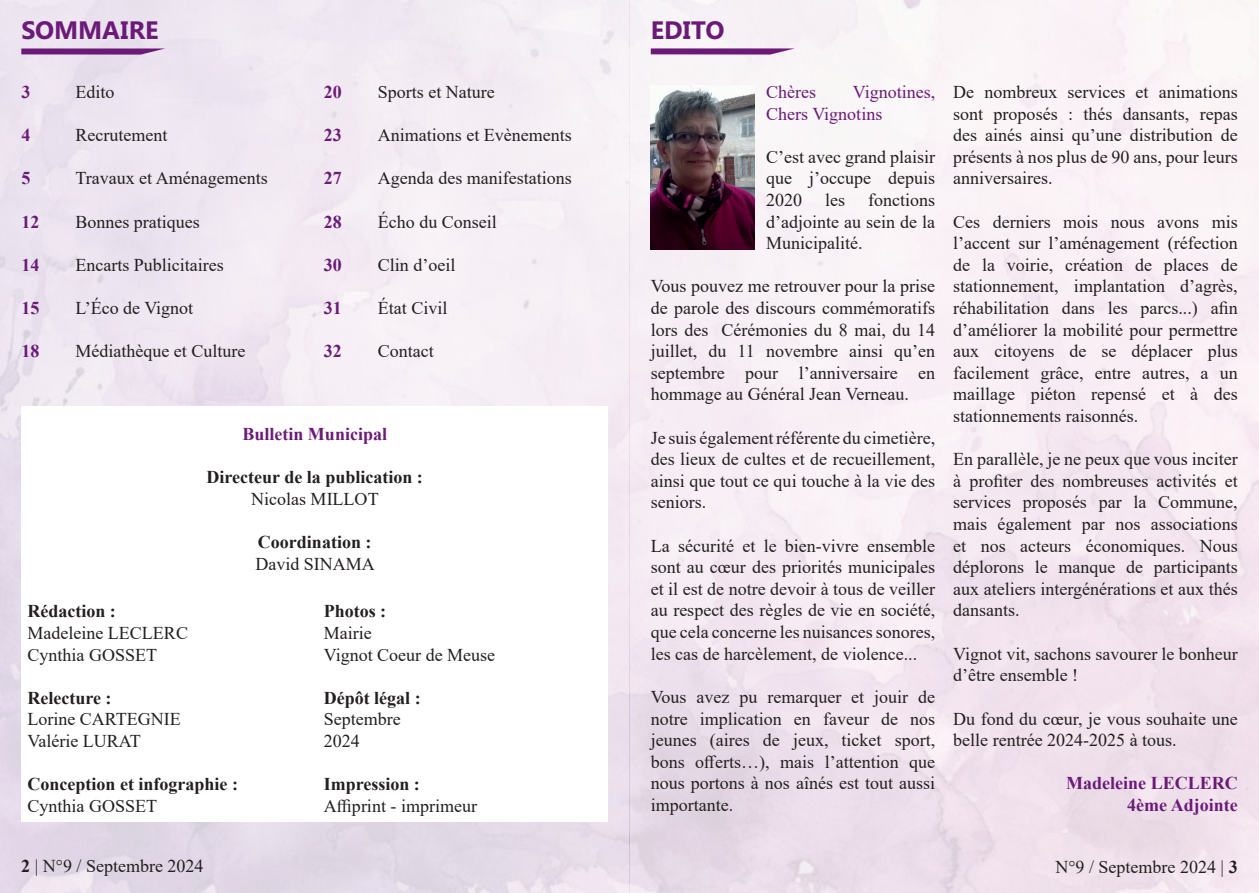
<style>
.page{position:relative;width:1259px;height:893px;background:#fff}
.page>*{position:absolute;margin:0;border:0;box-sizing:border-box;transform-origin:0 0}
.t1{font:700 25.2px "Microsoft Phags Pa";color:#6b1a78}
.t2{font:18px/21.6px "Times New Roman";color:#231f20;text-align:justify}
.t3{font:700 18px "Times New Roman";color:#231f20}
.t4{font:700 18px/21.6px "Times New Roman";color:#6b1a78;text-align:right}
.t5{font:18px/21.6px "Times New Roman";color:#6b1a78}
.s1{font-weight:700}
</style>
<div class="page">
<img style="left:0;top:0;width:1259px;height:893px">
<div style="left:21px;top:406px;width:587px;height:416px;background:#fff"></div>
<svg style="left:21px;top:48px;width:144px;height:7px"></svg>
<img style="left:651px;top:86px;width:103px;height:163px">
<svg style="left:651px;top:48px;width:144px;height:7px"></svg>
<h1 class="t1" style="left:21px;top:12px;width:139px">SOMMAIRE</h1>
<p class="t4" style="left:21px;top:81px;width:10px">3</p>
<p class="t2" style="left:75px;top:81px;width:41px">Edito</p>
<p class="t4" style="left:21px;top:124px;width:10px">4</p>
<p class="t2" style="left:75px;top:124px;width:93px">Recrutement</p>
<p class="t4" style="left:21px;top:167px;width:10px">5</p>
<p class="t2" style="left:75px;top:167px;width:194px">Travaux et Aménagements</p>
<p class="t4" style="left:21px;top:210px;width:19px">12</p>
<p class="t2" style="left:75px;top:210px;width:126px">Bonnes pratiques</p>
<p class="t4" style="left:21px;top:253px;width:19px">14</p>
<p class="t2" style="left:75px;top:253px;width:150px">Encarts Publicitaires</p>
<p class="t4" style="left:21px;top:297px;width:19px">15</p>
<p class="t2" style="left:75px;top:297px;width:119px">L’Éco de Vignot</p>
<p class="t4" style="left:21px;top:340px;width:19px">18</p>
<p class="t2" style="left:75px;top:340px;width:171px">Médiathèque et Culture</p>
<p class="t4" style="left:324px;top:81px;width:19px">20</p>
<p class="t2" style="left:378px;top:81px;width:118px">Sports et Nature</p>
<p class="t4" style="left:324px;top:124px;width:19px">23</p>
<p class="t2" style="left:378px;top:124px;width:195px">Animations et Evènements</p>
<p class="t4" style="left:324px;top:167px;width:19px">27</p>
<p class="t2" style="left:378px;top:167px;width:195px">Agenda des manifestations</p>
<p class="t4" style="left:324px;top:210px;width:19px">28</p>
<p class="t2" style="left:378px;top:210px;width:120px">Écho du Conseil</p>
<p class="t4" style="left:324px;top:253px;width:19px">30</p>
<p class="t2" style="left:378px;top:253px;width:79px">Clin d’oeil</p>
<p class="t4" style="left:324px;top:297px;width:19px">31</p>
<p class="t2" style="left:378px;top:297px;width:71px">État Civil</p>
<p class="t4" style="left:324px;top:340px;width:19px">32</p>
<p class="t2" style="left:378px;top:340px;width:57px">Contact</p>
<p class="t4" style="left:242px;top:423px;width:146px">Bulletin Municipal</p>
<p class="t3" style="left:206px;top:464px;width:218px">Directeur de la publication :</p>
<p class="t2" style="left:251px;top:488px;width:129px">Nicolas MILLOT</p>
<p class="t3" style="left:258px;top:529px;width:115px">Coordination :</p>
<p class="t2" style="left:255px;top:552px;width:121px">David SINAMA</p>
<p class="t3" style="left:27px;top:598px;width:90px">Rédaction :</p>
<p class="t2" style="left:27px;top:622px;width:162px">Madeleine LECLERC<br>Cynthia GOSSET</p>
<p class="t3" style="left:27px;top:685px;width:86px">Relecture :</p>
<p class="t2" style="left:27px;top:708px;width:155px">Lorine CARTEGNIE<br>Valérie LURAT</p>
<p class="t3" style="left:27px;top:771px;width:212px">Conception et infographie :</p>
<p class="t2" style="left:27px;top:794px;width:131px">Cynthia GOSSET</p>
<p class="t2" style="left:21px;top:854px;width:184px"><span class="s1">2</span> | N°9 / Septembre 2024</p>
<p class="t3" style="left:324px;top:598px;width:64px">Photos :</p>
<p class="t2" style="left:324px;top:622px;width:173px">Mairie<br>Vignot Coeur de Meuse</p>
<p class="t3" style="left:324px;top:685px;width:98px">Dépôt légal :</p>
<p class="t2" style="left:324px;top:708px;width:78px">Septembre<br>2024</p>
<p class="t3" style="left:324px;top:771px;width:98px">Impression :</p>
<p class="t2" style="left:324px;top:794px;width:155px">Affiprint - imprimeur</p>
<h1 class="t1" style="left:651px;top:12px;width:75px">EDITO</h1>
<p class="t5" style="left:766px;top:81px;width:170px;text-indent:87px">Vignotines,<br>Chers Vignotins</p>
<p class="t2" style="left:766px;top:145px;width:171px">C’est avec grand plaisir que j’occupe depuis 2020</p>
<p class="t5" style="left:766px;top:81px;width:51px">Chères</p>
<p class="t2" style="left:766px;top:189px;width:171px;text-indent:102px">fonctions d’adjointe au sein de la Municipalité.</p>
<p class="t2" style="left:651px;top:275px;width:286px">Vous pouvez me retrouver pour la prise de parole des discours commémoratifs lors des Cérémonies du 8 mai, du 14 juillet, du 11 novembre ainsi qu’en septembre pour l’anniversaire en hommage au Général Jean Verneau.</p>
<p class="t2" style="left:651px;top:426px;width:286px">Je suis également référente du cimetière, des lieux de cultes et de recueillement, ainsi que tout ce qui touche à la vie des seniors.</p>
<p class="t2" style="left:651px;top:534px;width:286px">La sécurité et le bien-vivre ensemble sont au cœur des priorités municipales et il est de notre devoir à tous de veiller au respect des règles de vie en société, que cela concerne les nuisances sonores, les cas de harcèlement, de violence...</p>
<p class="t2" style="left:651px;top:685px;width:286px">Vous avez pu remarquer et jouir de notre implication en faveur de nos jeunes (aires de jeux, ticket sport, bons offerts…), mais l’attention que nous portons à nos aînés est tout aussi importante.</p>
<p class="t2" style="left:825px;top:189px;width:21px">les</p>
<p class="t2" style="left:953px;top:81px;width:286px">De nombreux services et animations sont proposés : thés dansants, repas des ainés ainsi qu’une distribution de présents à nos plus de 90 ans, pour leurs anniversaires.</p>
<p class="t2" style="left:953px;top:210px;width:286px">Ces derniers mois nous avons mis l’accent sur l’aménagement (réfection de la voirie, création de places de stationnement, implantation d’agrès, réhabilitation dans les parcs...) afin d’améliorer la mobilité pour permettre aux citoyens de se déplacer plus facilement grâce, entre autres, a un maillage piéton repensé et à des stationnements raisonnés.</p>
<p class="t2" style="left:953px;top:448px;width:286px">En parallèle, je ne peux que vous inciter à profiter des nombreuses activités et services proposés par la Commune, mais également par nos associations et nos acteurs économiques. Nous déplorons le manque de participants aux ateliers intergénérations et aux thés dansants.</p>
<p class="t2" style="left:953px;top:642px;width:286px">Vignot vit, sachons savourer le bonheur d’être ensemble !</p>
<p class="t2" style="left:953px;top:707px;width:286px">Du fond du cœur, je vous souhaite une belle rentrée 2024-2025 à tous.</p>
<p class="t4" style="left:1066px;top:772px;width:173px">Madeleine LECLERC<br>4ème Adjointe</p>
<p class="t2" style="left:1055px;top:856px;width:184px">N°9 / Septembre 2024 | <span class="s1">3</span></p>
</div>
